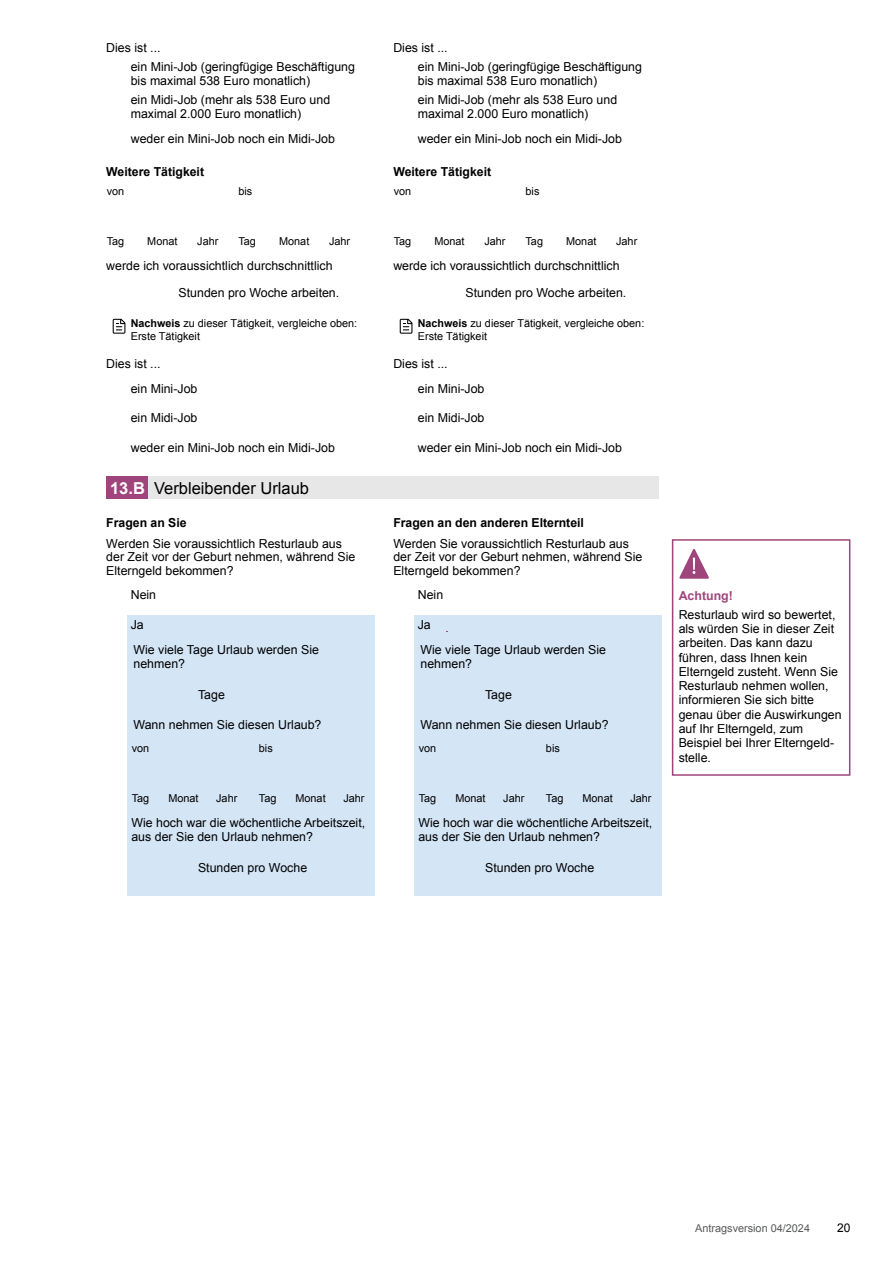
<style>
.page{position:relative;width:893px;height:1263px;background:#fff}
.page>*{position:absolute;margin:0;border:0;box-sizing:border-box;transform-origin:0 0}
.Headline_3_Titel{font:16.5px "Arial";color:#000}
.Headline_3_Nummerierung{font:700 16.5px "Arial";color:#fff}
.p-Absatz{font:12.3px/13.8px "Arial";color:#000}
.Label_Checkbox{font:12.3px/13.5px "Arial";color:#000}
.p-Infobox{font:12.3px/14.2px "Arial";color:#000}
.Headline_4{font:700 12.3px "Arial";color:#000}
.p-Infobox-2{font:700 12.3px "Arial";color:#a0457b}
.t1{font:12px "Arial";color:#000}
.Label_Textfeld{font:10.8px "Arial";color:#000}
.p-Dokumenthinweis{font:10.8px/13px "Arial";color:#000}
.t2{font:10.8px "Arial";color:#58595b}
.s1{font-weight:700}
</style>
<div class="page">
<svg style="left:679px;top:549px;width:30px;height:30px"></svg>
<div style="left:672px;top:539px;width:178px;height:237px;border:2px solid #a0457b"></div>
<svg style="left:113px;top:319px;width:12px;height:15px"></svg>
<svg style="left:400px;top:319px;width:12px;height:15px"></svg>
<div style="left:106px;top:476px;width:43px;height:23px;background:#a0457b"></div>
<div style="left:149px;top:476px;width:510px;height:23px;background:#e7e7e7"></div>
<div style="left:128px;top:615px;width:247px;height:281px;background:#d4e5f6"></div>
<div style="left:415px;top:615px;width:247px;height:281px;background:#d4e5f6"></div>
<p class="p-Absatz" style="left:106px;top:40px;width:56px">Dies ist ...</p>
<p class="p-Absatz" style="left:393px;top:40px;width:56px">Dies ist ...</p>
<p class="Label_Checkbox" style="left:131px;top:60px;width:226px">ein Mini-Job (geringfügige Beschäftigung bis maximal 538 Euro monatlich)</p>
<p class="Label_Checkbox" style="left:131px;top:93px;width:201px">ein Midi-Job (mehr als 538 Euro und</p>
<p class="Label_Checkbox" style="left:131px;top:107px;width:172px">maximal 2.000 Euro monatlich)</p>
<p class="Label_Checkbox" style="left:131px;top:132px;width:206px">weder ein Mini-Job noch ein Midi-Job</p>
<p class="Label_Checkbox" style="left:418px;top:60px;width:226px">ein Mini-Job (geringfügige Beschäftigung bis maximal 538 Euro monatlich)</p>
<p class="Label_Checkbox" style="left:418px;top:93px;width:201px">ein Midi-Job (mehr als 538 Euro und</p>
<p class="Label_Checkbox" style="left:418px;top:107px;width:172px">maximal 2.000 Euro monatlich)</p>
<p class="Label_Checkbox" style="left:418px;top:132px;width:206px">weder ein Mini-Job noch ein Midi-Job</p>
<p class="Headline_4" style="left:106px;top:163px;width:99px">Weitere Tätigkeit</p>
<p class="Headline_4" style="left:393px;top:163px;width:99px">Weitere Tätigkeit</p>
<p class="Label_Textfeld" style="left:107px;top:184px;width:19px">von</p>
<p class="Label_Textfeld" style="left:238px;top:184px;width:15px">bis</p>
<p class="Label_Textfeld" style="left:394px;top:184px;width:19px">von</p>
<p class="Label_Textfeld" style="left:525px;top:184px;width:15px">bis</p>
<p class="Label_Textfeld" style="left:107px;top:234px;width:19px">Tag</p>
<p class="Label_Textfeld" style="left:147px;top:234px;width:32px">Monat</p>
<p class="Label_Textfeld" style="left:197px;top:234px;width:23px">Jahr</p>
<p class="Label_Textfeld" style="left:238px;top:234px;width:19px">Tag</p>
<p class="Label_Textfeld" style="left:279px;top:234px;width:32px">Monat</p>
<p class="Label_Textfeld" style="left:329px;top:234px;width:23px">Jahr</p>
<p class="Label_Textfeld" style="left:394px;top:234px;width:19px">Tag</p>
<p class="Label_Textfeld" style="left:434px;top:234px;width:32px">Monat</p>
<p class="Label_Textfeld" style="left:484px;top:234px;width:23px">Jahr</p>
<p class="Label_Textfeld" style="left:525px;top:234px;width:19px">Tag</p>
<p class="Label_Textfeld" style="left:566px;top:234px;width:32px">Monat</p>
<p class="Label_Textfeld" style="left:616px;top:234px;width:23px">Jahr</p>
<p class="p-Absatz" style="left:106px;top:259px;width:228px">werde ich voraussichtlich durchschnittlich</p>
<p class="p-Absatz" style="left:393px;top:259px;width:228px">werde ich voraussichtlich durchschnittlich</p>
<p class="Label_Checkbox" style="left:179px;top:286px;width:162px">Stunden pro Woche arbeiten.</p>
<p class="Label_Checkbox" style="left:466px;top:286px;width:162px">Stunden pro Woche arbeiten.</p>
<p class="p-Dokumenthinweis" style="left:131px;top:316px;width:228px"><span class="s1">Nachweis</span> zu dieser Tätigkeit, vergleiche oben:<br>Erste Tätigkeit</p>
<p class="p-Dokumenthinweis" style="left:418px;top:316px;width:228px"><span class="s1">Nachweis</span> zu dieser Tätigkeit, vergleiche oben:<br>Erste Tätigkeit</p>
<p class="p-Absatz" style="left:106px;top:357px;width:56px">Dies ist ...</p>
<p class="p-Absatz" style="left:393px;top:357px;width:56px">Dies ist ...</p>
<p class="Label_Checkbox" style="left:131px;top:382px;width:68px">ein Mini-Job</p>
<p class="Label_Checkbox" style="left:131px;top:411px;width:68px">ein Midi-Job</p>
<p class="Label_Checkbox" style="left:131px;top:441px;width:206px">weder ein Mini-Job noch ein Midi-Job</p>
<p class="Label_Checkbox" style="left:418px;top:382px;width:68px">ein Mini-Job</p>
<p class="Label_Checkbox" style="left:418px;top:411px;width:68px">ein Midi-Job</p>
<p class="Label_Checkbox" style="left:418px;top:441px;width:206px">weder ein Mini-Job noch ein Midi-Job</p>
<h3 class="Headline_3_Nummerierung" style="left:110px;top:477px;width:36px">13.B</h3>
<h3 class="Headline_3_Titel" style="left:154px;top:477px;width:156px">Verbleibender Urlaub</h3>
<p class="Headline_4" style="left:106px;top:515px;width:82px">Fragen an Sie</p>
<p class="Headline_4" style="left:393px;top:515px;width:192px">Fragen an den anderen Elternteil</p>
<p class="p-Absatz" style="left:106px;top:536px;width:250px">Werden Sie voraussichtlich Resturlaub aus der Zeit vor der Geburt nehmen, während Sie<br>Elterngeld bekommen?</p>
<p class="p-Absatz" style="left:393px;top:536px;width:250px">Werden Sie voraussichtlich Resturlaub aus der Zeit vor der Geburt nehmen, während Sie<br>Elterngeld bekommen?</p>
<p class="Label_Checkbox" style="left:131px;top:588px;width:27px">Nein</p>
<p class="Label_Checkbox" style="left:131px;top:618px;width:15px">Ja</p>
<p class="p-Absatz" style="left:134px;top:643px;width:187px">Wie viele Tage Urlaub werden Sie nehmen?</p>
<p class="Label_Checkbox" style="left:198px;top:688px;width:28px">Tage</p>
<p class="p-Absatz" style="left:134px;top:717px;width:189px">Wann nehmen Sie diesen Urlaub?</p>
<p class="Label_Textfeld" style="left:132px;top:742px;width:19px">von</p>
<p class="Label_Textfeld" style="left:259px;top:742px;width:15px">bis</p>
<p class="Label_Checkbox" style="left:418px;top:588px;width:27px">Nein</p>
<p class="Label_Checkbox" style="left:418px;top:618px;width:15px">Ja</p>
<p class="p-Absatz" style="left:421px;top:643px;width:187px">Wie viele Tage Urlaub werden Sie nehmen?</p>
<p class="Label_Checkbox" style="left:485px;top:688px;width:28px">Tage</p>
<p class="p-Absatz" style="left:421px;top:717px;width:189px">Wann nehmen Sie diesen Urlaub?</p>
<p class="Label_Textfeld" style="left:419px;top:742px;width:19px">von</p>
<p class="Label_Textfeld" style="left:546px;top:742px;width:15px">bis</p>
<p class="p-Infobox-2" style="left:679px;top:588px;width:56px">Achtung!</p>
<p class="p-Infobox" style="left:679px;top:608px;width:165px">Resturlaub wird so bewertet, als würden Sie in dieser Zeit arbeiten. Das kann dazu führen, dass Ihnen kein<br>Elterngeld zusteht. Wenn Sie<br>Resturlaub nehmen wollen, informieren Sie sich bitte genau über die Auswirkungen auf Ihr Elterngeld, zum<br>Beispiel bei Ihrer Elterngeld&shy;stelle.</p>
<p class="Label_Textfeld" style="left:132px;top:791px;width:19px">Tag</p>
<p class="Label_Textfeld" style="left:168px;top:791px;width:32px">Monat</p>
<p class="Label_Textfeld" style="left:216px;top:791px;width:23px">Jahr</p>
<p class="Label_Textfeld" style="left:259px;top:791px;width:19px">Tag</p>
<p class="Label_Textfeld" style="left:295px;top:791px;width:32px">Monat</p>
<p class="Label_Textfeld" style="left:343px;top:791px;width:23px">Jahr</p>
<p class="Label_Textfeld" style="left:419px;top:791px;width:19px">Tag</p>
<p class="Label_Textfeld" style="left:455px;top:791px;width:32px">Monat</p>
<p class="Label_Textfeld" style="left:503px;top:791px;width:23px">Jahr</p>
<p class="Label_Textfeld" style="left:546px;top:791px;width:19px">Tag</p>
<p class="Label_Textfeld" style="left:582px;top:791px;width:32px">Monat</p>
<p class="Label_Textfeld" style="left:630px;top:791px;width:23px">Jahr</p>
<p class="p-Absatz" style="left:131px;top:816px;width:235px">Wie hoch war die wöchentliche Arbeitszeit, aus der Sie den Urlaub nehmen?</p>
<p class="p-Absatz" style="left:418px;top:816px;width:235px">Wie hoch war die wöchentliche Arbeitszeit, aus der Sie den Urlaub nehmen?</p>
<p class="Label_Checkbox" style="left:198px;top:861px;width:111px">Stunden pro Woche</p>
<p class="Label_Checkbox" style="left:485px;top:861px;width:111px">Stunden pro Woche</p>
<p class="t2" style="left:695px;top:1221px;width:116px">Antragsversion 04/2024</p>
<p class="t1" style="left:837px;top:1220px;width:15px">20</p>
</div>
